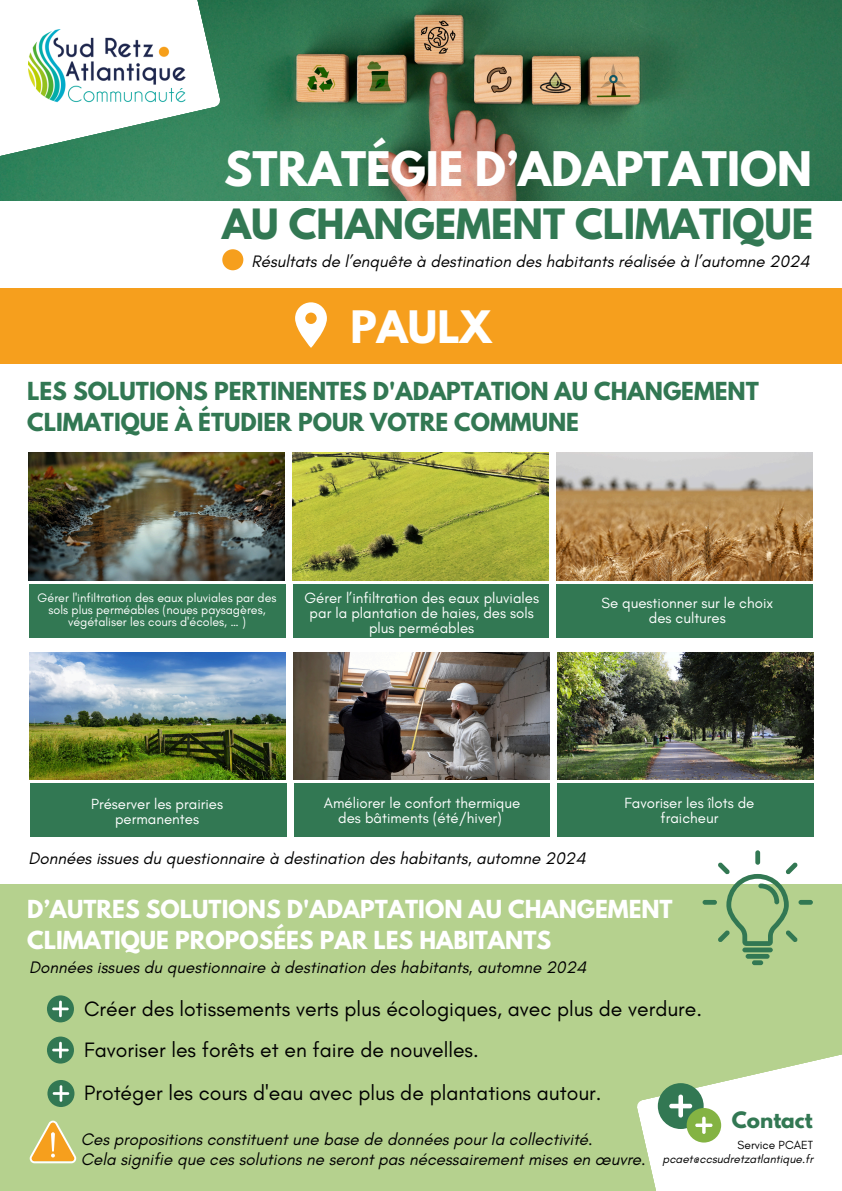
<style>
.page{position:relative;width:842px;height:1191px;background:#fff}
.page>*{position:absolute;margin:0;border:0;box-sizing:border-box;transform-origin:0 0}
.t1{font:700 42.2px "League Spartan";color:#fff}
.t2{font:700 39.6px "League Spartan";color:#fff}
.t3{font:700 36.9px "League Spartan";color:#327853}
.t4{font:700 22px/30.8px "League Spartan";color:#327853}
.t5{font:700 22px/30.8px "League Spartan";color:#fff}
.t6{font:21.2px "Glacial Indifference";color:#000}
.t7{font:700 20px "League Spartan";color:#327853}
.t8{font:italic 17px/19.5px "Glacial Indifference";color:#000}
.t9{font:italic 16.9px "Glacial Indifference";color:#000}
.t10{font:15px/15px "Glacial Indifference";color:#fff;text-align:center}
.t11{font:12.5px/12px "Glacial Indifference";color:#fff;text-align:center}
.t12{font:italic 12px "Glacial Indifference";color:#000}
.t13{font:12px "Glacial Indifference";color:#000}
</style>
<div class="page">
<img style="left:292px;top:452px;width:257px;height:128px">
<img style="left:556px;top:452px;width:257px;height:128px">
<img style="left:28px;top:452px;width:257px;height:128px">
<div style="left:0;top:884px;width:841px;height:306px;background:#b5d18e"></div>
<div style="left:47px;top:995px;width:27px;height:27px;background:#327853;border-radius:50%"></div>
<svg style="left:52px;top:1000px;width:17px;height:17px"></svg>
<div style="left:47px;top:1036px;width:27px;height:27px;background:#327853;border-radius:50%"></div>
<svg style="left:52px;top:1041px;width:17px;height:17px"></svg>
<div style="left:47px;top:1079px;width:27px;height:27px;background:#327853;border-radius:50%"></div>
<svg style="left:53px;top:1085px;width:16px;height:16px"></svg>
<svg style="left:30px;top:1120px;width:46px;height:43px"></svg>
<svg style="left:637px;top:1032px;width:205px;height:158px"></svg>
<svg style="left:703px;top:850px;width:110px;height:115px"></svg>
<img style="left:0;top:0;width:842px;height:200px">
<svg style="left:0;top:0;width:220px;height:174px"></svg>
<img style="left:28px;top:30px;width:172px;height:77px">
<div style="left:222px;top:249px;width:21px;height:21px;background:#f69f1d;border-radius:50%"></div>
<div style="left:0;top:288px;width:842px;height:75px;background:#f69f1d"></div>
<div style="left:29px;top:584px;width:257px;height:53px;background:#327853"></div>
<div style="left:293px;top:584px;width:256px;height:53px;background:#327853"></div>
<div style="left:557px;top:584px;width:256px;height:53px;background:#327853"></div>
<img style="left:29px;top:652px;width:257px;height:127px">
<img style="left:293px;top:652px;width:257px;height:127px">
<img style="left:557px;top:652px;width:257px;height:127px">
<div style="left:557px;top:783px;width:257px;height:53px;background:#327853"></div>
<div style="left:294px;top:783px;width:256px;height:53px;background:#327853"></div>
<div style="left:30px;top:783px;width:257px;height:53px;background:#327853"></div>
<svg style="left:295px;top:302px;width:32px;height:46px"></svg>
<p class="t1" style="left:224px;top:148px;width:589px">STRATÉGIE D’ADAPTATION</p>
<p class="t3" style="left:222px;top:206px;width:593px">AU CHANGEMENT CLIMATIQUE</p>
<p class="t9" style="left:252px;top:251px;width:560px">Résultats de l’enquête à destination des habitants réalisée à l’automne 2024</p>
<h2 class="t2" style="left:350px;top:307px;width:142px">PAULX</h2>
<p class="t4" style="left:27px;top:378px;width:733px">LES SOLUTIONS PERTINENTES D'ADAPTATION AU CHANGEMENT<br>CLIMATIQUE À ÉTUDIER POUR VOTRE COMMUNE</p>
<p class="t11" style="left:38px;top:591px;width:240px">Gérer l'infiltration des eaux pluviales par des sols plus perméables (noues paysagères, végétaliser les cours d'écoles, … )</p>
<h6 class="t10" style="left:304px;top:590px;width:236px">Gérer l’infiltration des eaux pluviales par la plantation de haies, des sols plus perméables</h6>
<h5 class="t10" style="left:601px;top:595px;width:173px">Se questionner sur le choix des cultures</h5>
<h6 class="t10" style="left:91px;top:796px;width:134px">Préserver les prairies permanentes</h6>
<h6 class="t10" style="left:324px;top:794px;width:198px">Améliorer le confort thermique des bâtiments (été/hiver)</h6>
<p class="t10" style="left:624px;top:794px;width:131px">Favoriser les îlots de fraicheur</p>
<p class="t8" style="left:28px;top:848px;width:559px">Données issues du questionnaire à destination des habitants, automne 2024</p>
<h1 class="t5" style="left:27px;top:896px;width:647px">D’AUTRES SOLUTIONS D'ADAPTATION AU CHANGEMENT<br>CLIMATIQUE PROPOSÉES PAR LES HABITANTS</h1>
<p class="t8" style="left:29px;top:957px;width:559px">Données issues du questionnaire à destination des habitants, automne 2024</p>
<h6 class="t6" style="left:84px;top:995px;width:619px">Créer des lotissements verts plus écologiques, avec plus de verdure.</h6>
<h6 class="t6" style="left:84px;top:1037px;width:396px">Favoriser les forêts et en faire de nouvelles.</h6>
<p class="t6" style="left:84px;top:1080px;width:519px">Protéger les cours d'eau avec plus de plantations autour.</p>
<h2 class="t7" style="left:732px;top:1109px;width:82px">Contact</h2>
<h5 class="t8" style="left:81px;top:1129px;width:566px">Ces propositions constituent une base de données pour la collectivité.<br>Cela signifie que ces solutions ne seront pas nécessairement mises en œuvre.</h5>
<p class="t13" style="left:738px;top:1137px;width:77px">Service PCAET</p>
<h1 class="t12" style="left:662px;top:1151px;width:152px">pcaet@ccsudretzatlantique.fr</h1>
</div>
